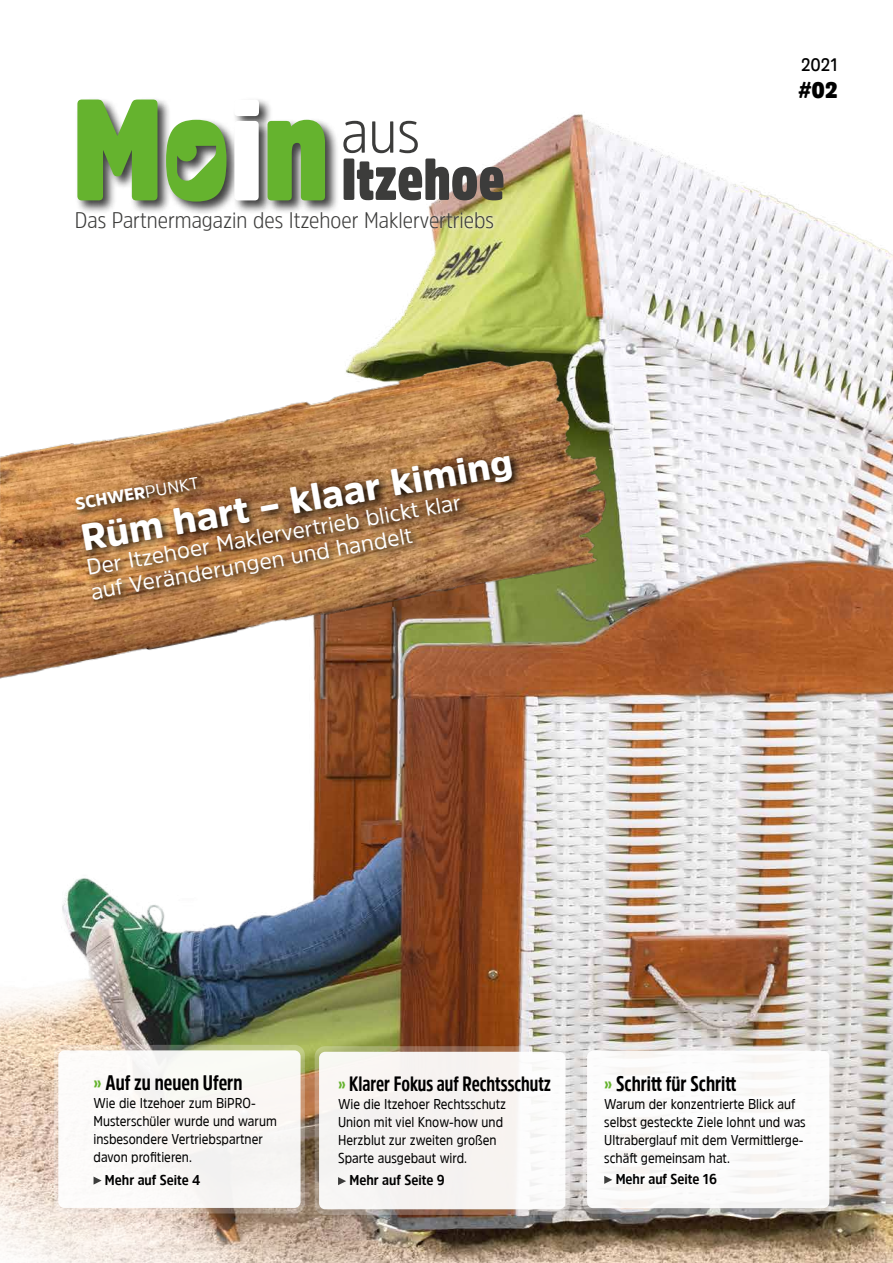
<style>
.page{position:relative;width:893px;height:1263px;background:#fff}
.page>*{position:absolute;margin:0;border:0;box-sizing:border-box;transform-origin:0 0}
.t1{font:300 60px "Amsi Pro Narw";color:#3c3c3b}
.t2{font:900 58.5px "Amsi Pro Cond";color:#3c3c3b}
.t3{font:900 37.5px "Amsi Pro";color:#fff}
.t4{font:22.5px/24.8px "Amsi Pro";color:#fff}
.t5{font:300 22.5px "Amsi Pro Narw";color:#3c3c3b}
.t6{font:900 22.5px "Amsi Pro Narw";color:#000}
.t7{font:700 21px "Amsi Pro Cond";color:#000}
.t8{font:700 20.7px "Amsi Pro Cond";color:#000;scale:.96 1}
.t9{font:600 18px "Amsi Pro Narw";color:#000}
.t10{font:900 16.8px "Amsi Pro";color:#fff}
.t11{font:14.25px/18px "Amsi Pro Narw";color:#000}
.t12{font:700 14.25px "Amsi Pro Narw";color:#000}
.s1{font-weight:400}
.s2{color:#65b32e}
</style>
<div class="page">
<img style="left:0;top:114px;width:893px;height:1149px">
<img style="left:0;top:316px;width:644px;height:388px">
<svg style="left:71px;top:451px;width:452px;height:159px;background:#9d6e42"></svg>
<svg style="left:54px;top:1045px;width:251px;height:168px;background:#c4b8a0"></svg>
<div style="left:58px;top:1050px;width:243px;height:158px;background:#faf8f5;border-radius:6px"></div>
<div style="left:75px;top:97px;width:264px;height:119px;background:#000;opacity:.75"></div>
<svg style="left:77px;top:100px;width:80px;height:100px;background:#77b54c"></svg>
<svg style="left:234px;top:100px;width:25px;height:100px"></svg>
<svg style="left:268px;top:120px;width:57px;height:80px;background:#6aad3b"></svg>
<svg style="left:166px;top:120px;width:60px;height:82px;background:#7ab053"></svg>
<svg style="left:315px;top:1046px;width:255px;height:169px;background:#b09e8a"></svg>
<div style="left:319px;top:1052px;width:246px;height:157px;background:#f7f3f1;border-radius:6px"></div>
<svg style="left:338px;top:1177px;width:8px;height:8px"></svg>
<svg style="left:94px;top:1177px;width:8px;height:7px"></svg>
<svg style="left:583px;top:1045px;width:251px;height:169px;background:#c9c6c4"></svg>
<div style="left:587px;top:1051px;width:242px;height:157px;background:#fff;border-radius:6px"></div>
<svg style="left:604px;top:1176px;width:8px;height:8px"></svg>
<svg style="left:73px;top:209px;width:424px;height:25px"></svg>
<h1 class="t1" style="left:341px;top:90px;width:80px">aus</h1>
<h2 class="t2" style="left:341px;top:139px;width:165px">Itzehoe</h2>
<h3 class="t5" style="left:75px;top:204px;width:421px">Das Partnermagazin des Itzehoer Maklervertriebs</h3>
<h3 class="t3" style="left:77px;top:512px;width:439px;rotate:-10deg">Rüm hart – klaar kiming</h3>
<p class="t10" style="left:74px;top:493px;width:126px;rotate:-10deg">SCHWER<span class="s1">PUNKT</span></p>
<h3 class="t4" style="left:84px;top:555px;width:381px;rotate:-10deg">Der Itzehoer Maklervertrieb blickt klar auf Veränderungen und handelt</h3>
<p class="t9" style="left:801px;top:52px;width:38px">2021</p>
<h3 class="t6" style="left:798px;top:74px;width:41px">#02</h3>
<h3 class="t7" style="left:94px;top:1068px;width:150px"><span class="s2">»</span> Auf zu neuen Ufern</h3>
<p class="t11" style="left:94px;top:1094px;width:185px">Wie die Itzehoer zum BiPRO-<br>Musterschüler wurde und warum insbesondere Vertriebspartner davon profitieren.</p>
<p class="t12" style="left:105px;top:1170px;width:97px">Mehr auf Seite 4</p>
<h3 class="t8" style="left:338px;top:1069px;width:224px"><span class="s2">»</span> Klarer Fokus auf Rechtsschutz</h3>
<p class="t11" style="left:338px;top:1094px;width:170px">Wie die Itzehoer Rechtsschutz<br>Union mit viel Know-how und<br>Herzblut zur zweiten großen<br>Sparte ausgebaut wird.</p>
<p class="t12" style="left:349px;top:1170px;width:97px">Mehr auf Seite 9</p>
<h3 class="t7" style="left:604px;top:1069px;width:134px"><span class="s2">»</span> Schritt für Schritt</h3>
<p class="t11" style="left:604px;top:1094px;width:203px">Warum der konzentrierte Blick auf selbst gesteckte Ziele lohnt und was<br>Ultraberglauf mit dem Vermittlerge&shy;schäft gemeinsam hat.</p>
<p class="t12" style="left:616px;top:1169px;width:103px">Mehr auf Seite 16</p>
</div>
